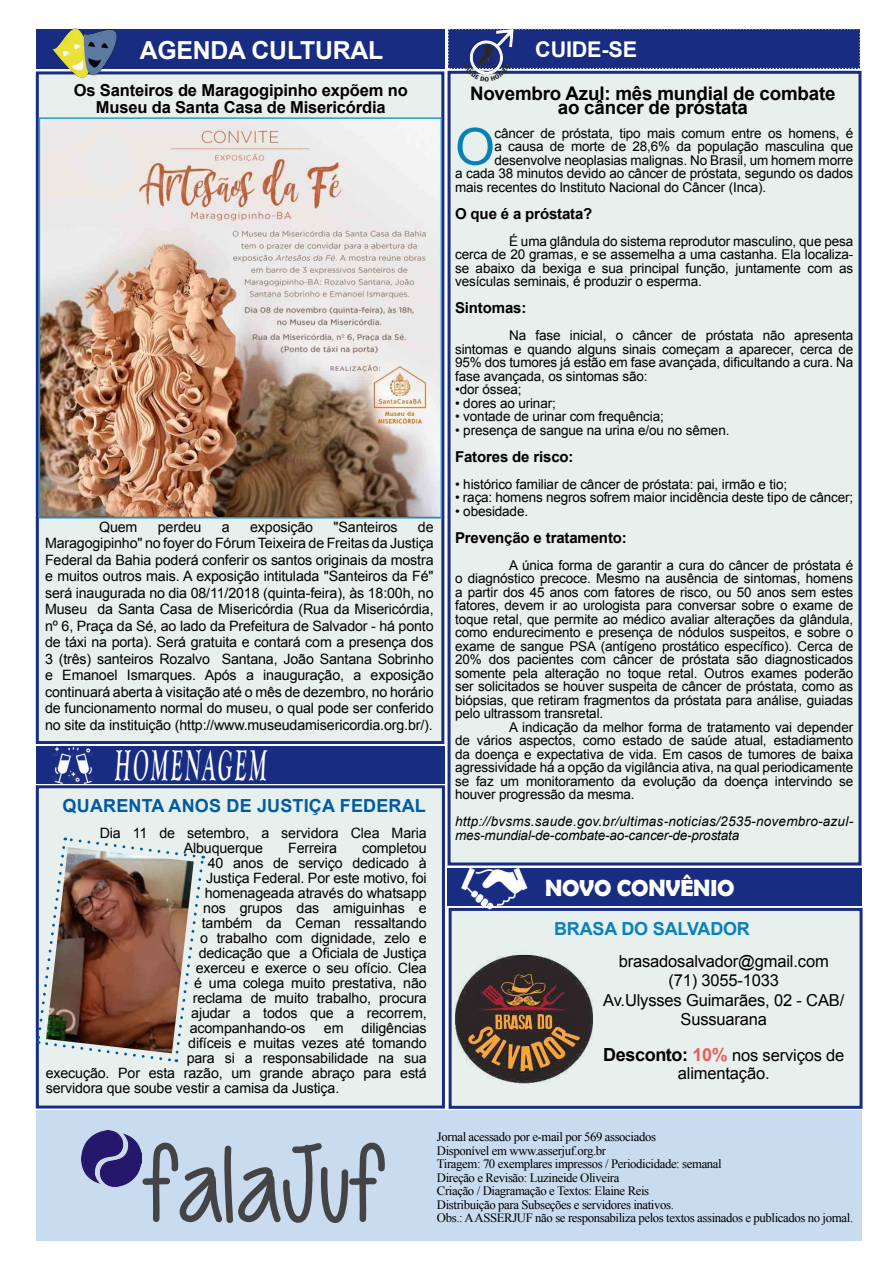
<style>
.page{position:relative;width:893px;height:1263px;background:#fff}
.page>*{position:absolute;margin:0;border:0;box-sizing:border-box;transform-origin:0 0}
.t1{font:108px "Cutie Patootie";letter-spacing:-.01em;color:#444446}
.t2{font:51.15px "Arial";color:#0981b8}
.t3{font:700 44.7px "Goudy Old Style T";color:#fff;scale:.44 1}
.t4{font:700 24.9px "Arial";letter-spacing:-.01em;color:#fff}
.t5{font:700 23.25px "Berlin Sans FB Demi";letter-spacing:-.01em;color:#fff}
.t6{font:700 21.6px "Arial";letter-spacing:-.01em;color:#fff}
.t7{font:700 18.75px/13.5px "Arial";letter-spacing:-.01em;color:#000;text-align:center}
.t8{font:700 18px "Arial";letter-spacing:.01em;color:#005aa5}
.t9{font:700 18px "Arial";letter-spacing:-.01em;color:#0c81b9}
.t10{font:16.5px/19.5px "Arial";letter-spacing:-.01em;color:#000;text-align:center}
.t11{font:700 16.5px/16.5px "Arial";letter-spacing:-.01em;color:#000;text-align:center}
.t12{font:700 15px "Arial";letter-spacing:-.01em;color:#000}
.t13{font:14.25px/16.5px "Arial";letter-spacing:-.01em;color:#000;text-align:justify}
.t14{font:13.5px/13.5px "Arial";letter-spacing:-.01em;color:#000;text-align:justify}
.t15{font:italic 13.5px/13.5px "Arial";letter-spacing:.02em;color:#000}
.t16{font:12.75px/13.5px "Times New Roman";letter-spacing:-.03em;color:#000}
.s1{font-weight:700;font-size:18px}
.s2{font-weight:700;font-size:18px;color:#e95f5c}
</style>
<div class="page">
<div style="left:36px;top:785px;width:409px;height:323px;background:#e7f0ed;border:3px solid #182c81"></div>
<div style="left:36px;top:71px;width:408px;height:673px;background:#e7f0ed;border:3px solid #182c81"></div>
<div style="left:448px;top:71px;width:413px;height:794px;background:#e7f0ed;border:3px solid #182c81"></div>
<div style="left:36px;top:29px;width:408px;height:40px;background:#182c81"></div>
<svg style="left:447px;top:28px;width:414px;height:41px;background:#223586"></svg>
<img style="left:42px;top:120px;width:397px;height:396px">
<div style="left:39px;top:117px;width:403px;height:402px;border:2px solid #239cd3"></div>
<div style="left:448px;top:868px;width:414px;height:38px;background:#182c81"></div>
<img style="left:51px;top:28px;width:66px;height:50px">
<div style="left:36px;top:746px;width:409px;height:37px;background:#182c81"></div>
<div style="left:449px;top:908px;width:414px;height:201px;background:#e7f0ed;border:3px solid #182c81"></div>
<img style="left:52px;top:746px;width:41px;height:42px">
<img style="left:458px;top:861px;width:70px;height:51px">
<img style="left:455px;top:952px;width:138px;height:132px">
<img style="left:35px;top:836px;width:170px;height:227px">
<img style="left:463px;top:28px;width:55px;height:54px">
<div style="left:36px;top:1111px;width:826px;height:130px;background:#c8dbef"></div>
<img style="left:81px;top:1130px;width:61px;height:57px">
<h3 class="t4" style="left:140px;top:34px;width:245px">AGENDA CULTURAL</h3>
<p class="t11" style="left:74px;top:82px;width:335px">Os Santeiros de Maragogipinho expõem no<br>Museu da Santa Casa de Misericórdia</p>
<p class="t13" style="left:99px;top:518px;width:40px">Quem</p>
<p class="t13" style="left:158px;top:518px;width:45px">perdeu</p>
<p class="t13" style="left:222px;top:518px;width:9px">a</p>
<p class="t13" style="left:250px;top:518px;width:65px">exposição</p>
<p class="t13" style="left:334px;top:518px;width:65px">"Santeiros</p>
<p class="t13" style="left:45px;top:518px;width:390px;text-indent:373px">de Maragogipinho" no foyer do Fórum Teixeira de Freitas da Justiça Federal da Bahia poderá conferir os santos originais da mostra e muitos outros mais. A exposição intitulada "Santeiros da Fé" será inaugurada no dia 08/11/2018 (quinta-feira), às 18:00h, no Museu da Santa Casa de Misericórdia (Rua da Misericórdia, nº 6, Praça da Sé, ao lado da Prefeitura de Salvador - há ponto de táxi na porta). Será gratuita e contará com a presença dos 3 (três) santeiros Rozalvo Santana, João Santana Sobrinho e Emanoel Ismarques. Após a inauguração, a exposição continuará aberta à visitação até o mês de dezembro, no horário de funcionamento normal do museu, o qual pode ser conferido no site da instituição (http://www.museudamisericordia.org.br/).</p>
<h3 class="t3" style="left:114px;top:741px;width:354px">HOMENAGEM</h3>
<h3 class="t8" style="left:63px;top:794px;width:365px">QUARENTA ANOS DE JUSTIÇA FEDERAL</h3>
<p class="t13" style="left:184px;top:826px;width:244px;line-height:15px;text-indent:-84px">Dia 11 de setembro, a servidora Clea Maria<br>Albuquerque</p>
<p class="t13" style="left:288px;top:840px;width:50px">Ferreira</p>
<p class="t13" style="left:362px;top:840px;width:66px">completou</p>
<p class="t13" style="left:208px;top:855px;width:220px">40 anos de serviço dedicado à</p>
<p class="t13" style="left:206px;top:870px;width:222px">Justiça Federal. Por este motivo, foi</p>
<p class="t13" style="left:205px;top:885px;width:223px">homenageada através do whatsapp</p>
<p class="t13" style="left:203px;top:900px;width:225px">nos grupos das amiguinhas e</p>
<p class="t13" style="left:202px;top:915px;width:226px">também da Ceman ressaltando</p>
<p class="t13" style="left:200px;top:930px;width:228px">o trabalho com dignidade, zelo e</p>
<p class="t13" style="left:199px;top:945px;width:229px">dedicação que a Oficiala de Justiça</p>
<p class="t13" style="left:196px;top:960px;width:232px">exerceu e exerce o seu ofício. Clea</p>
<p class="t13" style="left:194px;top:975px;width:234px">é uma colega muito prestativa, não</p>
<p class="t13" style="left:193px;top:990px;width:235px">reclama de muito trabalho, procura</p>
<p class="t13" style="left:191px;top:1005px;width:237px">ajudar a todos que a recorrem,</p>
<p class="t13" style="left:190px;top:1020px;width:118px">acompanhando-os</p>
<p class="t13" style="left:324px;top:1020px;width:21px">em</p>
<p class="t13" style="left:362px;top:1020px;width:67px">diligências</p>
<p class="t13" style="left:188px;top:1035px;width:240px">difíceis e muitas vezes até tomando</p>
<p class="t13" style="left:187px;top:1050px;width:241px">para si a responsabilidade na sua</p>
<p class="t13" style="left:46px;top:1065px;width:382px">execução. Por esta razão, um grande abraço para está</p>
<p class="t13" style="left:46px;top:1080px;width:295px">servidora que soube vestir a camisa da Justiça.</p>
<h3 class="t6" style="left:535px;top:35px;width:103px">CUIDE-SE</h3>
<h3 class="t7" style="left:470px;top:88px;width:367px">Novembro Azul: mês mundial de combate ao câncer de próstata</h3>
<h2 class="t2" style="left:455px;top:113px;width:41px">O</h2>
<p class="t14" style="left:494px;top:126px;width:360px">câncer de próstata, tipo mais comum entre os homens, é</p>
<p class="t14" style="left:494px;top:140px;width:360px">a causa de morte de 28,6% da população masculina que</p>
<p class="t14" style="left:494px;top:153px;width:360px">desenvolve neoplasias malignas. No Brasil, um homem morre</p>
<p class="t14" style="left:455px;top:167px;width:400px">a cada 38 minutos devido ao câncer de próstata, segundo os dados</p>
<p class="t14" style="left:455px;top:180px;width:313px">mais recentes do Instituto Nacional do Câncer (Inca).</p>
<p class="t12" style="left:455px;top:203px;width:139px">O que é a próstata?</p>
<p class="t14" style="left:455px;top:234px;width:400px;text-indent:54px">É uma glândula do sistema reprodutor masculino, que pesa cerca de 20 gramas, e se assemelha a uma castanha. Ela localiza&shy;se abaixo da bexiga e sua principal função, juntamente com as vesículas seminais, é produzir o esperma.</p>
<p class="t12" style="left:455px;top:298px;width:73px">Sintomas:</p>
<p class="t14" style="left:455px;top:329px;width:400px;text-indent:54px">Na fase inicial, o câncer de próstata não apresenta sintomas e quando alguns sinais começam a aparecer, cerca de 95% dos tumores já estão em fase avançada, dificultando a cura. Na fase avançada, os sintomas são:</p>
<p class="t14" style="left:455px;top:383px;width:68px">•dor óssea;</p>
<p class="t14" style="left:455px;top:396px;width:102px">• dores ao urinar;</p>
<p class="t14" style="left:455px;top:410px;width:210px">• vontade de urinar com frequência;</p>
<p class="t14" style="left:455px;top:423px;width:276px">• presença de sangue na urina e/ou no sêmen.</p>
<p class="t12" style="left:455px;top:446px;width:120px">Fatores de risco:</p>
<p class="t14" style="left:455px;top:477px;width:334px">• histórico familiar de câncer de próstata: pai, irmão e tio;</p>
<p class="t14" style="left:455px;top:491px;width:400px">• raça: homens negros sofrem maior incidência deste tipo de câncer;</p>
<p class="t14" style="left:455px;top:504px;width:75px">• obesidade.</p>
<p class="t12" style="left:455px;top:527px;width:173px">Prevenção e tratamento:</p>
<p class="t14" style="left:509px;top:558px;width:346px">A única forma de garantir a cura do câncer de próstata é</p>
<p class="t14" style="left:455px;top:572px;width:400px">o diagnóstico precoce. Mesmo na ausência de sintomas, homens</p>
<p class="t14" style="left:455px;top:585px;width:400px">a partir dos 45 anos com fatores de risco, ou 50 anos sem estes</p>
<p class="t14" style="left:455px;top:599px;width:400px">fatores, devem ir ao urologista para conversar sobre o exame de</p>
<p class="t14" style="left:455px;top:612px;width:400px">toque retal, que permite ao médico avaliar alterações da glândula,</p>
<p class="t14" style="left:455px;top:626px;width:400px">como endurecimento e presença de nódulos suspeitos, e sobre o</p>
<p class="t14" style="left:455px;top:639px;width:400px">exame de sangue PSA (antígeno prostático específico). Cerca de</p>
<p class="t14" style="left:455px;top:653px;width:400px">20% dos pacientes com câncer de próstata são diagnosticados</p>
<p class="t14" style="left:455px;top:666px;width:400px">somente pela alteração no toque retal. Outros exames poderão</p>
<p class="t14" style="left:455px;top:680px;width:400px">ser solicitados se houver suspeita de câncer de próstata, como as</p>
<p class="t14" style="left:455px;top:693px;width:400px">biópsias, que retiram fragmentos da próstata para análise, guiadas</p>
<p class="t14" style="left:455px;top:707px;width:150px">pelo ultrassom transretal.</p>
<p class="t14" style="left:509px;top:720px;width:346px">A indicação da melhor forma de tratamento vai depender</p>
<p class="t14" style="left:455px;top:734px;width:400px">de vários aspectos, como estado de saúde atual, estadiamento</p>
<p class="t14" style="left:455px;top:747px;width:400px">da doença e expectativa de vida. Em casos de tumores de baixa</p>
<p class="t14" style="left:455px;top:761px;width:400px">agressividade há a opção da vigilância ativa, na qual periodicamente</p>
<p class="t14" style="left:455px;top:774px;width:400px">se faz um monitoramento da evolução da doença intervindo se</p>
<p class="t14" style="left:455px;top:788px;width:181px">houver progressão da mesma.</p>
<p class="t15" style="left:455px;top:815px;width:400px">http://bvsms.saude.gov.br/ultimas-noticias/2535-novembro-azul&shy;mes-mundial-de-combate-ao-cancer-de-prostata</p>
<h3 class="t5" style="left:545px;top:875px;width:191px">NOVO CONVÊNIO</h3>
<h3 class="t9" style="left:554px;top:916px;width:197px">BRASA DO SALVADOR</h3>
<p class="t10" style="left:603px;top:951px;width:243px">brasadosalvador@gmail.com (71) 3055-1033<br>Av.Ulysses Guimarães, 02 - CAB/<br>Sussuarana</p>
<p class="t10" style="left:603px;top:1046px;width:243px;line-height:18px"><span class="s1">Desconto:</span> <span class="s2">10%</span> nos serviços de alimentação.</p>
<h1 class="t1" style="left:140px;top:1126px;width:244px">falaJuf</h1>
<p class="t16" style="left:437px;top:1130px;width:418px">Jornal acessado por e-mail por 569 associados<br>Disponível em www.asserjuf.org.br<br>Tiragem: 70 exemplares impressos / Periodicidade: semanal<br>Direção e Revisão: Luzineide Oliveira<br>Criação / Diagramação e Textos: Elaine Reis<br>Distribuição para Subseções e servidores inativos.<br>Obs.: A ASSERJUF não se responsabiliza pelos textos assinados e publicados no jornal.</p>
</div>
